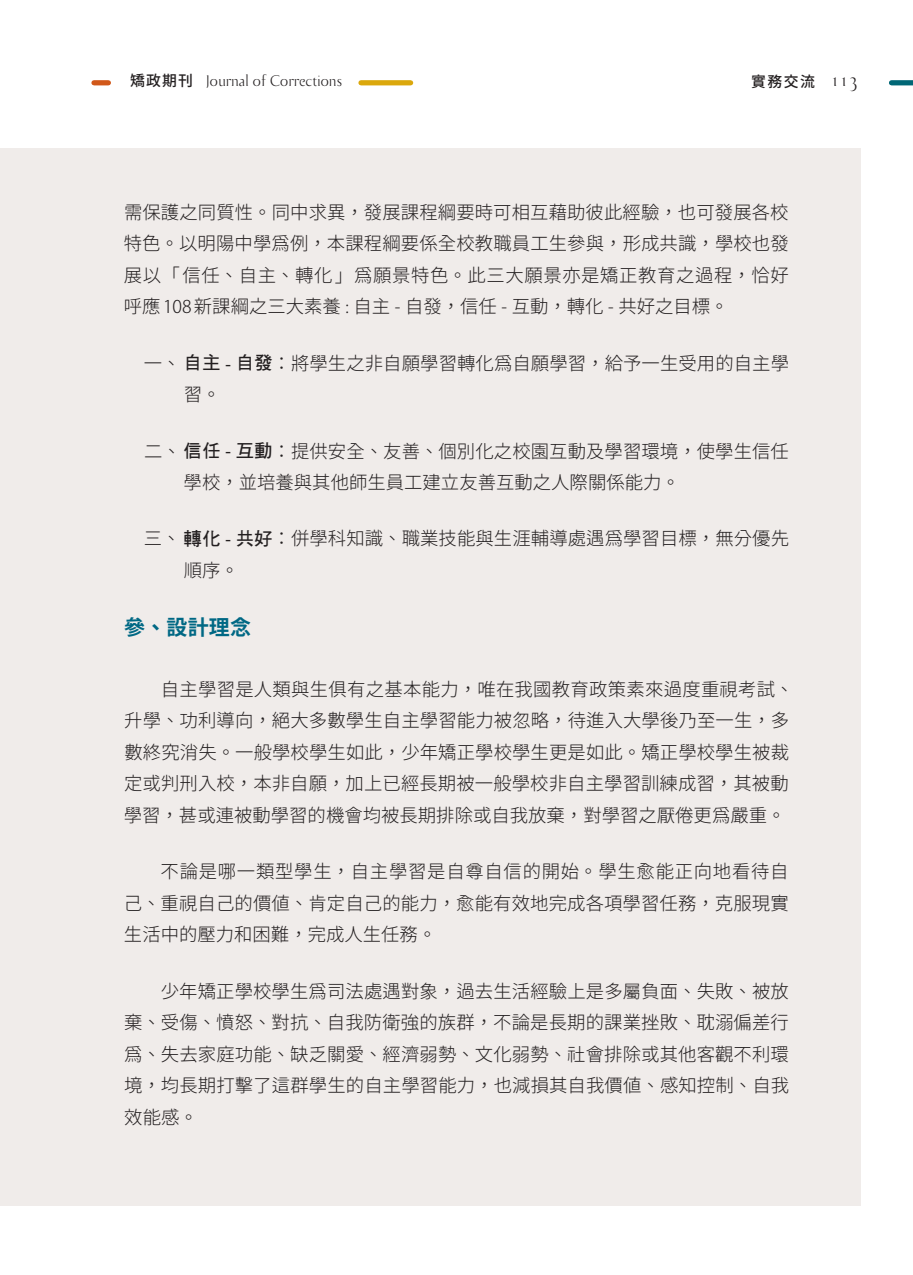
<style>
.page{position:relative;width:913px;height:1275px;background:#fff}
.page>*{position:absolute;margin:0;border:0;box-sizing:border-box;transform-origin:0 0}
.t1{font:21px "Gen Yo Gothic TW B";color:#006884}
.t2{font:18.38px/31.5px "Gen Yo Gothic TW L";letter-spacing:.005em;color:#231f20}
.t3{font:15.75px "Bodebeck LT Std";color:#231f20}
.t4{font:14.88px "Gen Yo Gothic TW M";color:#231f20}
.s1{font-family:"Gen Yo Gothic TW M";font-size:14.88px}
.s2{font-family:"Bodebeck LT Std";font-size:19.25px}
.s3{font-family:"Koz Go Pro";font-weight:300;font-size:17.5px}
.s4{font-family:"Koz Go Pro";font-weight:300;font-size:16.62px}
.s5{font-family:"DF Hei W7 WIN BF"}
.s6{font-family:"Avenir LT Std"}
</style>
<div class="page">
<div style="left:0;top:148px;width:860px;height:1057px;background:#f0ecea"></div>
<div style="left:361px;top:80px;width:50px;height:5px;background:#dba80c"></div>
<div style="left:94px;top:80px;width:14px;height:5px;background:#d1581a"></div>
<div style="left:891px;top:80px;width:22px;height:5px;background:#006776"></div>
<p class="t3" style="left:130px;top:73px;width:213px"><span class="s1">矯政期刊</span> Journal of Corrections</p>
<p class="t4" style="left:751px;top:73px;width:108px">實務交流 <span class="s2">113</span></p>
<p class="t2" style="left:124px;top:197px;width:666px;text-align:justify">需保護之同質性。同中求異，發展課程綱要時可相互藉助彼此經驗，也可發展各校特色。以明陽中學為例，本課程綱要係全校教職員工生參與，形成共識，學校也發展以「信任、自主、轉化」為願景特色。此三大願景亦是矯正教育之過程，恰好呼應<span class="s3">108</span>新課綱之三大素養 <span class="s4">:</span> 自主 <span class="s4">-</span> 自發，信任 <span class="s4">-</span> 互動，轉化 <span class="s4">-</span> 共好之目標。</p>
<p class="t2" style="left:184px;top:348px;width:607px;text-indent:-40px">一、<span class="s5">自主</span> <span class="s6">-</span> <span class="s5">自發</span>：將學生之非自願學習轉化為自願學習，給予一生受用的自主學習。</p>
<p class="t2" style="left:184px;top:435px;width:607px;text-indent:-40px">二、<span class="s5">信任</span> <span class="s6">-</span> <span class="s5">互動</span>：提供安全、友善、個別化之校園互動及學習環境，使學生信任學校，並培養與其他師生員工建立友善互動之人際關係能力。</p>
<p class="t2" style="left:184px;top:523px;width:607px;text-indent:-40px">三、<span class="s5">轉化</span> <span class="s6">-</span> <span class="s5">共好</span>：併學科知識、職業技能與生涯輔導處遇為學習目標，無分優先順序。</p>
<p class="t1" style="left:124px;top:616px;width:129px">參、設計理念</p>
<p class="t2" style="left:124px;top:674px;width:671px;text-indent:37px">自主學習是人類與生俱有之基本能力，唯在我國教育政策素來過度重視考試、升學、功利導向，絕大多數學生自主學習能力被忽略，待進入大學後乃至一生，多數終究消失。一般學校學生如此，少年矯正學校學生更是如此。矯正學校學生被裁定或判刑入校，本非自願，加上已經長期被一般學校非自主學習訓練成習，其被動學習，甚或連被動學習的機會均被長期排除或自我放棄，對學習之厭倦更為嚴重。</p>
<p class="t2" style="left:124px;top:856px;width:666px;text-align:justify;text-indent:37px">不論是哪一類型學生，自主學習是自尊自信的開始。學生愈能正向地看待自己、重視自己的價値、肯定自己的能力，愈能有效地完成各項學習任務，克服現實生活中的壓力和困難，完成人生任務。</p>
<p class="t2" style="left:124px;top:975px;width:667px;text-align:justify;text-indent:37px">少年矯正學校學生為司法處遇對象，過去生活經驗上是多屬負面、失敗、被放棄、受傷、憤怒、對抗、自我防衛強的族群，不論是長期的課業挫敗、耽溺偏差行為、失去家庭功能、缺乏關愛、經濟弱勢、文化弱勢、社會排除或其他客觀不利環境，均長期打擊了這群學生的自主學習能力，也減損其自我價値、感知控制、自我效能感。</p>
</div>
